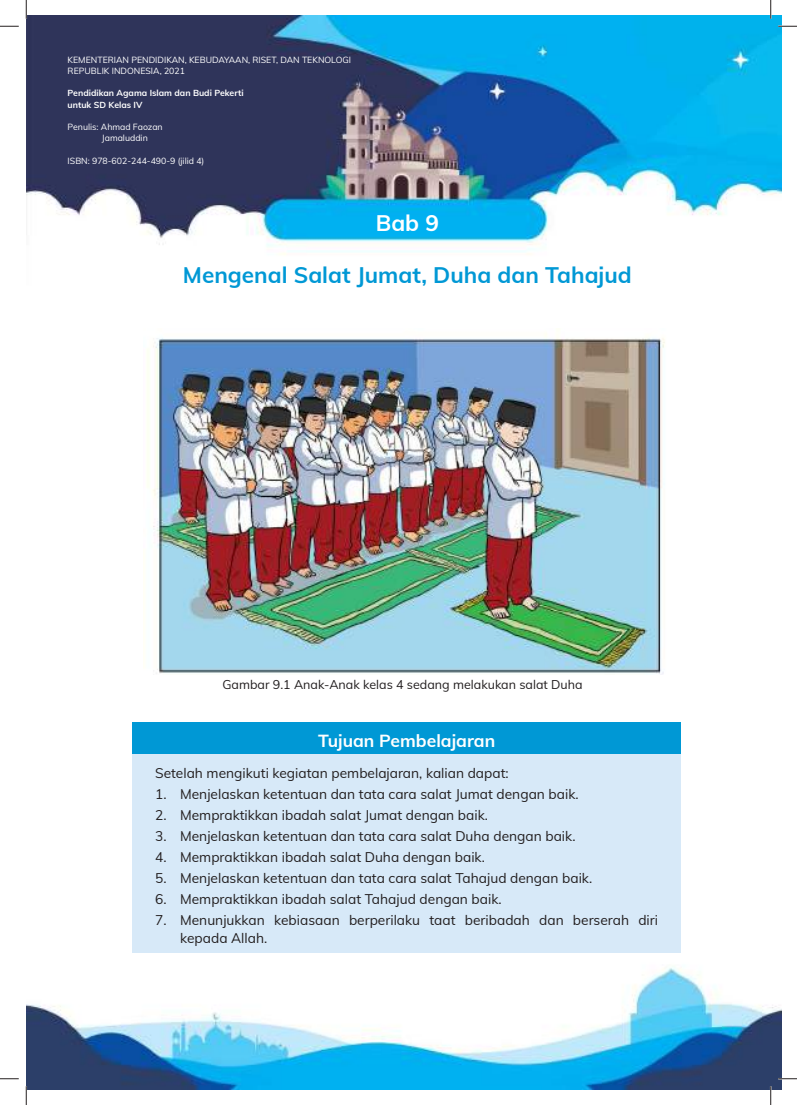
<style>
.page{position:relative;width:797px;height:1105px;background:#fff}
.page>*{position:absolute;margin:0;border:0;box-sizing:border-box;transform-origin:0 0}
.t1{font:700 22.5px "Mulish";color:#0098d5}
.t2{font:700 22.5px "Mulish";color:#fff}
.t3{font:700 17.5px "Mulish";color:#fff}
.t4{font:13.75px/17.5px "Mulish";color:#231f20}
.t5{font:12.5px "Mulish";color:#231f20}
.t6{font:8.75px/11.2px "Mulish";color:#fff}
.t7{font:700 8.75px/11.2px "Mulish";color:#fff}
</style>
<div class="page">
<img style="left:26px;top:905px;width:755px;height:184px">
<img style="left:26px;top:16px;width:755px;height:239px">
<div style="left:133px;top:722px;width:548px;height:32px;background:#0098d5"></div>
<div style="left:133px;top:754px;width:548px;height:198px;background:#d7e9f8"></div>
<img style="left:147px;top:333px;width:518px;height:341px">
<svg style="left:0;top:25px;width:19px;height:2px"></svg>
<svg style="left:778px;top:25px;width:19px;height:2px"></svg>
<svg style="left:0;top:1078px;width:19px;height:1px"></svg>
<svg style="left:778px;top:1078px;width:19px;height:1px"></svg>
<svg style="left:25px;top:0;width:2px;height:19px"></svg>
<svg style="left:25px;top:1086px;width:2px;height:19px"></svg>
<svg style="left:770px;top:0;width:1px;height:19px"></svg>
<svg style="left:770px;top:1086px;width:1px;height:19px"></svg>
<p class="t6" style="left:68px;top:55px;width:285px">KEMENTERIAN PENDIDIKAN, KEBUDAYAAN, RISET, DAN TEKNOLOGI<br>REPUBLIK INDONESIA, 2021</p>
<p class="t7" style="left:68px;top:89px;width:178px">Pendidikan Agama Islam dan Budi Pekerti untuk SD Kelas IV</p>
<p class="t6" style="left:102px;top:122px;width:62px;text-indent:-34px">Penulis: Ahmad Faozan<br>Jamaluddin</p>
<p class="t6" style="left:68px;top:156px;width:138px">ISBN: 978-602-244-490-9 (jilid 4)</p>
<h1 class="t2" style="left:376px;top:214px;width:65px">Bab 9</h1>
<h1 class="t1" style="left:183px;top:266px;width:450px">Mengenal Salat Jumat, Duha dan Tahajud</h1>
<p class="t5" style="left:222px;top:679px;width:362px">Gambar 9.1 Anak-Anak kelas 4 sedang melakukan salat Duha</p>
<p class="t3" style="left:318px;top:734px;width:178px">Tujuan Pembelajaran</p>
<p class="t4" style="left:155px;top:765px;width:355px">Setelah mengikuti kegiatan pembelajaran, kalian dapat:</p>
<p class="t4" style="left:155px;top:786px;width:425px">1. Menjelaskan ketentuan dan tata cara salat Jumat dengan baik.</p>
<p class="t4" style="left:155px;top:807px;width:334px">2. Mempraktikkan ibadah salat Jumat dengan baik.</p>
<p class="t4" style="left:155px;top:829px;width:422px">3. Menjelaskan ketentuan dan tata cara salat Duha dengan baik.</p>
<p class="t4" style="left:155px;top:850px;width:331px">4. Mempraktikkan ibadah salat Duha dengan baik.</p>
<p class="t4" style="left:155px;top:871px;width:439px">5. Menjelaskan ketentuan dan tata cara salat Tahajud dengan baik.</p>
<p class="t4" style="left:155px;top:892px;width:348px">6. Mempraktikkan ibadah salat Tahajud dengan baik.</p>
<p class="t4" style="left:180px;top:913px;width:479px;text-indent:-25px">7. Menunjukkan kebiasaan berperilaku taat beribadah dan berserah diri kepada Allah.</p>
</div>
